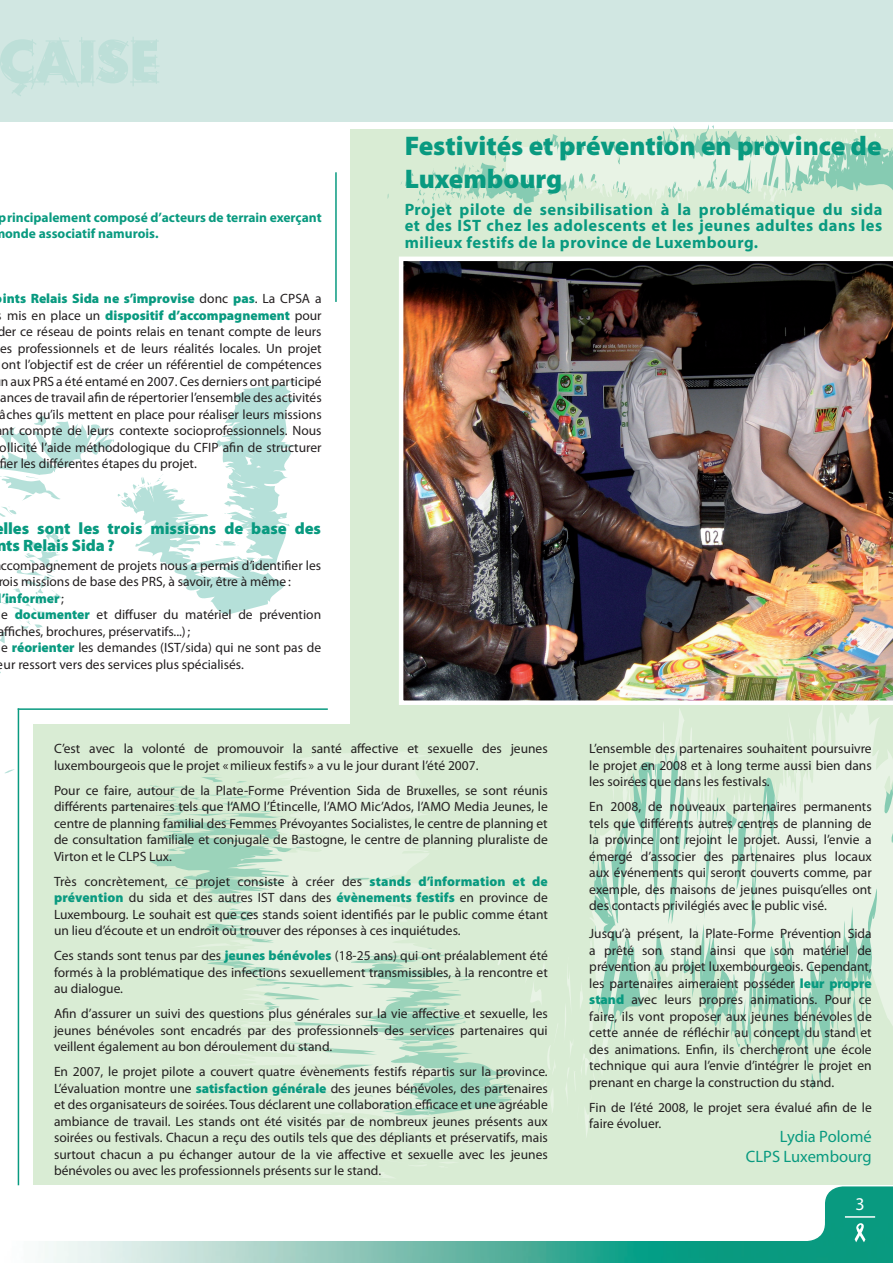
<style>
.page{position:relative;width:893px;height:1263px;background:#fff}
.page>*{position:absolute;margin:0;border:0;box-sizing:border-box;transform-origin:0 0}
.t1{font:900 27px/32.4px "Myriad Pro";color:#099a80}
.t2{font:700 16.5px/16.5px "Myriad Pro";letter-spacing:.03em;color:#099a80;text-align:justify}
.t3{font:900 16.5px/16.5px "Myriad Pro";color:#099a80}
.t4{font:16.5px/19.8px "Myriad Pro";color:#099a80;text-align:right}
.t5{font:13.5px/16.5px "Myriad Pro";color:#231f20;text-align:justify}
.t6{font:900 13.5px "Myriad Pro";color:#099a80}
.t7{font:700 13.5px/16.5px "Myriad Pro";color:#099a80}
.s1{font-weight:400;color:#231f20}
.s2{font-weight:900;color:#099a80}
</style>
<div class="page">
<div style="left:0;top:0;width:893px;height:122px;background:#d1e7e2"></div>
<img style="left:44px;top:1241px;width:781px;height:22px">
<div style="left:350px;top:130px;width:543px;height:792px;background:#d9ecd4"></div>
<div style="left:34px;top:724px;width:859px;height:461px;background:#d9ecd4"></div>
<div style="left:825px;top:1186px;width:68px;height:77px;background:#099a80"></div>
<svg style="left:401px;top:125px;width:492px;height:84px"></svg>
<hr style="left:335px;top:172px;width:2px;height:130px;background:#099a80">
<svg style="left:5px;top:769px;width:10px;height:5px"></svg>
<svg style="left:229px;top:384px;width:68px;height:34px;fill:#b5e0d9"></svg>
<svg style="left:38px;top:416px;width:7px;height:2px"></svg>
<svg style="left:288px;top:381px;width:15px;height:6px"></svg>
<svg style="left:0;top:626px;width:43px;height:17px"></svg>
<svg style="left:0;top:418px;width:294px;height:208px"></svg>
<svg style="left:114px;top:507px;width:5px;height:5px"></svg>
<svg style="left:160px;top:453px;width:106px;height:118px"></svg>
<svg style="left:136px;top:486px;width:7px;height:11px"></svg>
<svg style="left:127px;top:503px;width:7px;height:8px"></svg>
<svg style="left:159px;top:765px;width:16px;height:1px"></svg>
<svg style="left:150px;top:833px;width:364px;height:276px"></svg>
<svg style="left:123px;top:785px;width:65px;height:48px"></svg>
<svg style="left:188px;top:751px;width:285px;height:358px"></svg>
<svg style="left:253px;top:982px;width:18px;height:2px"></svg>
<svg style="left:214px;top:900px;width:21px;height:2px"></svg>
<svg style="left:313px;top:1108px;width:162px;height:70px"></svg>
<svg style="left:326px;top:1094px;width:16px;height:2px"></svg>
<svg style="left:265px;top:1094px;width:39px;height:8px"></svg>
<hr style="left:312px;top:1067px;width:39px;height:1px;background:#fff">
<svg style="left:209px;top:1041px;width:45px;height:3px"></svg>
<svg style="left:420px;top:751px;width:37px;height:1px"></svg>
<svg style="left:197px;top:949px;width:14px;height:1px"></svg>
<svg style="left:218px;top:930px;width:30px;height:8px"></svg>
<svg style="left:193px;top:913px;width:29px;height:2px"></svg>
<hr style="left:18px;top:708px;width:310px;height:2px;background:#099a80">
<hr style="left:18px;top:708px;width:1px;height:477px;background:#099a80">
<svg style="left:788px;top:1052px;width:2px;height:17px"></svg>
<svg style="left:811px;top:1073px;width:5px;height:16px"></svg>
<svg style="left:497px;top:948px;width:7px;height:22px"></svg>
<svg style="left:644px;top:707px;width:249px;height:345px;fill:#e8f3e5"></svg>
<svg style="left:756px;top:807px;width:2px;height:24px"></svg>
<svg style="left:848px;top:707px;width:3px;height:5px"></svg>
<svg style="left:657px;top:742px;width:1px;height:13px"></svg>
<svg style="left:526px;top:754px;width:118px;height:382px"></svg>
<svg style="left:654px;top:828px;width:3px;height:50px"></svg>
<svg style="left:687px;top:716px;width:5px;height:58px"></svg>
<svg style="left:787px;top:724px;width:2px;height:17px"></svg>
<svg style="left:809px;top:728px;width:2px;height:34px"></svg>
<img style="left:399px;top:256px;width:494px;height:451px">
<p class="t7" style="left:5px;top:208px;width:318px;text-indent:-6px">principalement composé d’acteurs de terrain exerçant onde associatif namurois.</p>
<p class="t6" style="left:3px;top:290px;width:320px">ints Relais Sida ne s’improvise <span class="s1">donc</span> pas<span class="s1">. La CPSA a</span></p>
<p class="t6" style="left:7px;top:306px;width:316px"><span class="s1">mis en place un</span> dispositif d’accompagnement <span class="s1">pour</span></p>
<p class="t5" style="left:-3px;top:323px;width:326px">der ce réseau de points relais en tenant compte de leurs</p>
<p class="t5" style="left:0;top:340px;width:323px">es professionnels et de leurs réalités locales. Un projet</p>
<p class="t5" style="left:2px;top:356px;width:322px">ont l’objectif est de créer un référentiel de compétences</p>
<p class="t5" style="left:1px;top:373px;width:322px">n aux PRS a été entamé en 2007. Ces derniers ont participé</p>
<p class="t5" style="left:0;top:389px;width:323px">ances de travail afin de répertorier l’ensemble des activités</p>
<p class="t5" style="left:0;top:406px;width:323px">âches qu’ils mettent en place pour réaliser leurs missions</p>
<p class="t5" style="left:2px;top:422px;width:321px">nt compte de leurs contexte socioprofessionnels. Nous</p>
<p class="t5" style="left:0;top:439px;width:323px">ollicité l’aide méthodologique du CFIP afin de structurer</p>
<p class="t5" style="left:0;top:455px;width:199px">fier les différentes étapes du projet.</p>
<p class="t3" style="left:-3px;top:520px;width:326px;text-indent:7px">lles sont les trois missions de base des nts Relais Sida?</p>
<p class="t5" style="left:1px;top:557px;width:322px">ccompagnement de projets nous a permis d’identifier les</p>
<p class="t5" style="left:-2px;top:573px;width:294px">rois missions de base des PRS, à savoir, être à même:</p>
<p class="t6" style="left:2px;top:589px;width:64px">’informer <span class="s1">;</span></p>
<p class="t5" style="left:1px;top:606px;width:321px">e <span class="s2">documenter</span> et diffuser du matériel de prévention</p>
<p class="t5" style="left:-2px;top:623px;width:194px">affiches, brochures, préservatifs...);</p>
<p class="t5" style="left:1px;top:639px;width:321px">e <span class="s2">réorienter</span> les demandes (IST/sida) qui ne sont pas de</p>
<p class="t5" style="left:-3px;top:656px;width:248px">eur ressort vers des services plus spécialisés.</p>
<h1 class="t1" style="left:405px;top:129px;width:478px">Festivités et prévention en province de<br>Luxembourg</h1>
<p class="t2" style="left:405px;top:200px;width:479px">Projet pilote de sensibilisation à la problématique du sida et des IST chez les adolescents et les jeunes adultes dans les milieux festifs de la province de Luxembourg.</p>
<p class="t5" style="left:54px;top:740px;width:495px">C’est avec la volonté de promouvoir la santé affective et sexuelle des jeunes luxembourgeois que le projet «milieux festifs » a vu le jour durant l’été 2007.</p>
<p class="t5" style="left:54px;top:781px;width:495px">Pour ce faire, autour de la Plate-Forme Prévention Sida de Bruxelles, se sont réunis différents partenaires tels que l’AMO l’Étincelle, l’AMO Mic’Ados, l’AMO Media Jeunes, le centre de planning familial des Femmes Prévoyantes Socialistes, le centre de planning et de consultation familiale et conjugale de Bastogne, le centre de planning pluraliste de Virton et le CLPS Lux.</p>
<p class="t5" style="left:54px;top:872px;width:495px">Très concrètement, ce projet consiste à créer des <span class="s2">stands d’information et de prévention</span> du sida et des autres IST dans des <span class="s2">évènements festifs</span> en province de Luxembourg. Le souhait est que ces stands soient identifiés par le public comme étant un lieu d’écoute et un endroit où trouver des réponses à ces inquiétudes.</p>
<p class="t5" style="left:54px;top:947px;width:495px">Ces stands sont tenus par des <span class="s2">jeunes bénévoles</span> (18-25 ans) qui ont préalablement été formés à la problématique des infections sexuellement transmissibles, à la rencontre et au dialogue.</p>
<p class="t5" style="left:54px;top:1005px;width:495px">Afin d’assurer un suivi des questions plus générales sur la vie affective et sexuelle, les jeunes bénévoles sont encadrés par des professionnels des services partenaires qui veillent également au bon déroulement du stand.</p>
<p class="t5" style="left:54px;top:1063px;width:495px">En 2007, le projet pilote a couvert quatre évènements festifs répartis sur la province.<br>L’évaluation montre une <span class="s2">satisfaction générale</span> des jeunes bénévoles, des partenaires et des organisateurs de soirées. Tous déclarent une collaboration efficace et une agréable ambiance de travail. Les stands ont été visités par de nombreux jeunes présents aux soirées ou festivals. Chacun a reçu des outils tels que des dépliants et préservatifs, mais surtout chacun a pu échanger autour de la vie affective et sexuelle avec les jeunes bénévoles ou avec les professionnels présents sur le stand.</p>
<p class="t5" style="left:589px;top:740px;width:284px">L’ensemble des partenaires souhaitent poursuivre le projet en 2008 et à long terme aussi bien dans les soirées que dans les festivals.</p>
<p class="t5" style="left:589px;top:798px;width:284px">En 2008, de nouveaux partenaires permanents tels que différents autres centres de planning de la province ont rejoint le projet. Aussi, l’envie a émergé d’associer des partenaires plus locaux aux événements qui seront couverts comme, par exemple, des maisons de jeunes puisqu’elles ont des contacts privilégiés avec le public visé.</p>
<p class="t5" style="left:589px;top:925px;width:284px">Jusqu’à présent, la Plate-Forme Prévention Sida a prêté son stand ainsi que son matériel de prévention au projet luxembourgeois. Cependant, les partenaires aimeraient posséder <span class="s2">leur propre stand</span> avec leurs propres animations. Pour ce faire, ils vont proposer aux jeunes bénévoles de cette année de réfléchir au concept du stand et des animations. Enfin, ils chercheront une école technique qui aura l’envie d’intégrer le projet en prenant en charge la construction du stand.</p>
<p class="t5" style="left:589px;top:1098px;width:284px">Fin de l’été 2008, le projet sera évalué afin de le faire évoluer.</p>
<p class="t4" style="left:746px;top:1126px;width:127px">Lydia Polomé<br>CLPS Luxembourg</p>
</div>
